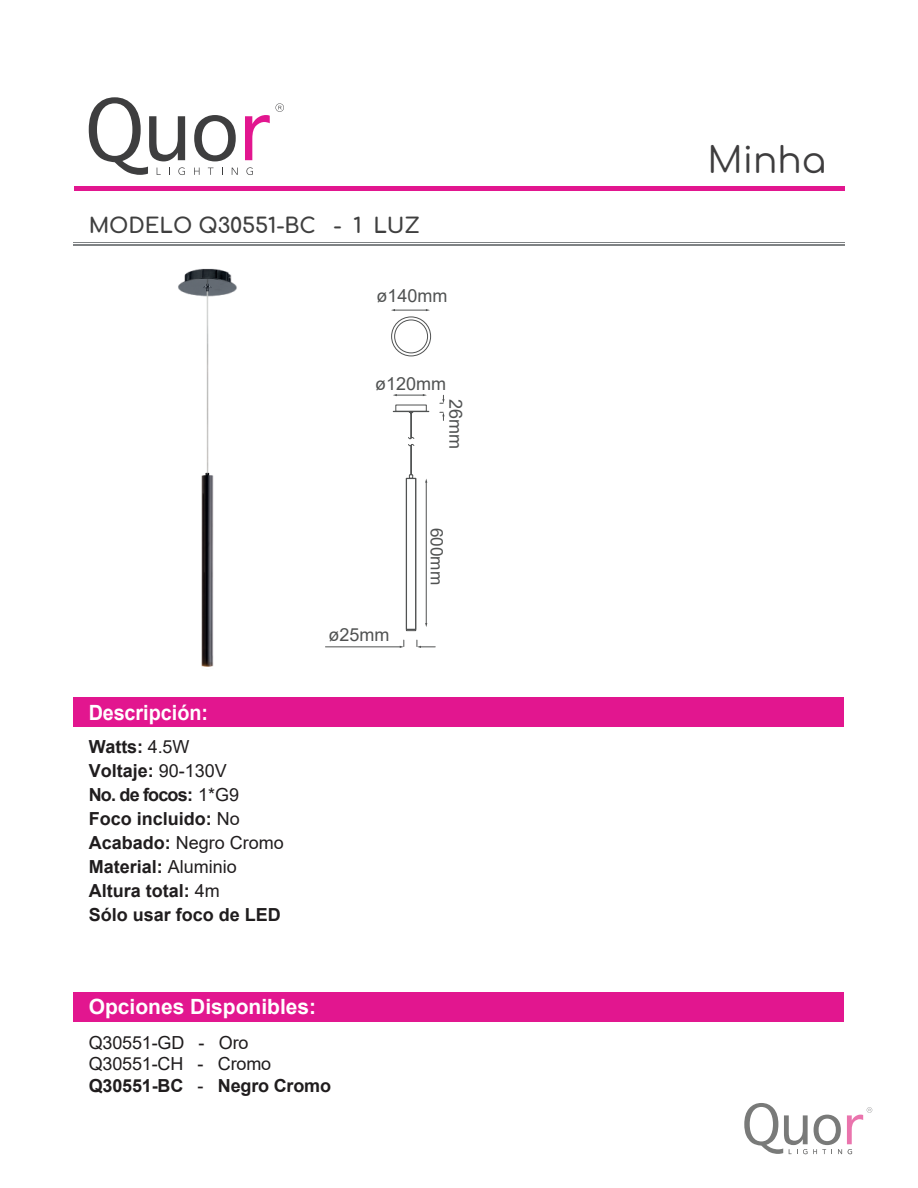
<style>
.page{position:relative;width:918px;height:1188px;background:#fff}
.page>*{position:absolute;margin:0;border:0;box-sizing:border-box;transform-origin:0 0}
.t1{font:36px "Comfortaa";color:#3e3d3e}
.t2{font:700 21px "Comfortaa";letter-spacing:-.01em;color:#3f3f3f}
.t3{font:700 21px "Arial";color:#fff}
.t4{font:700 21px "Arial";color:#fff;scale:.94 1}
.t5{font:700 18px/24px "Arial";color:#201d1e}
.t6{font:18px/21.6px "Arial";letter-spacing:-.01em;color:#201d1e}
.t7{font:18px "Arial";color:#505252}
.t8{font:17.1px "Arial";color:#505252}
.s1{font-weight:400}
.s2{font-weight:700}
</style>
<div class="page">
<img style="left:178px;top:268px;width:237px;height:399px">
<div style="left:74px;top:992px;width:770px;height:29px;background:#e2168f"></div>
<hr style="left:74px;top:187px;width:770px;height:4px;background:#e2168f">
<hr style="left:74px;top:245px;width:771px;height:1px;background:#808385">
<hr style="left:74px;top:242px;width:771px;height:1px;background:#808385">
<svg style="left:744px;top:1103px;width:128px;height:51px"></svg>
<div style="left:74px;top:697px;width:770px;height:30px;background:#e2168f"></div>
<svg style="left:245px;top:115px;width:25px;height:45px"></svg>
<svg style="left:194px;top:115px;width:42px;height:46px"></svg>
<svg style="left:89px;top:97px;width:96px;height:78px"></svg>
<svg style="left:194px;top:168px;width:6px;height:7px"></svg>
<svg style="left:208px;top:168px;width:6px;height:7px"></svg>
<svg style="left:232px;top:168px;width:6px;height:7px"></svg>
<svg style="left:246px;top:167px;width:7px;height:8px"></svg>
<svg style="left:276px;top:103px;width:8px;height:9px"></svg>
<div style="left:406px;top:478px;width:10px;height:152px;border:1px solid #505252"></div>
<svg style="left:409px;top:474px;width:5px;height:5px"></svg>
<hr style="left:411px;top:445px;width:1px;height:30px;background:#505252">
<hr style="left:410px;top:445px;width:1px;height:30px;background:#505252">
<div style="left:393px;top:411px;width:36px;height:1px;border:1px solid #505252"></div>
<div style="left:395px;top:405px;width:32px;height:7px;border:1px solid #505252"></div>
<svg style="left:406px;top:629px;width:10px;height:2px"></svg>
<svg style="left:407px;top:411px;width:8px;height:36px"></svg>
<div style="left:391px;top:317px;width:40px;height:39px;border:1px solid #505252;border-radius:50%"></div>
<div style="left:394px;top:320px;width:34px;height:33px;border:1px solid #505252;border-radius:50%"></div>
<hr style="left:325px;top:647px;width:76px;height:1px;background:#505252">
<svg style="left:400px;top:640px;width:4px;height:8px"></svg>
<svg style="left:417px;top:640px;width:18px;height:8px"></svg>
<hr style="left:426px;top:482px;width:1px;height:142px;background:#505252">
<svg style="left:393px;top:394px;width:34px;height:2px"></svg>
<hr style="left:394px;top:310px;width:33px;height:1px;background:#505252">
<svg style="left:440px;top:412px;width:5px;height:8px"></svg>
<svg style="left:440px;top:395px;width:5px;height:9px"></svg>
<p class="t2" style="left:89px;top:206px;width:333px">MODELO Q30551-BC - 1 LUZ</p>
<p class="t7" style="left:376px;top:283px;width:73px">ø140mm</p>
<p class="t7" style="left:375px;top:371px;width:73px">ø120mm</p>
<p class="t7" style="left:468px;top:399px;width:52px;rotate:90deg">26mm</p>
<p class="t4" style="left:89px;top:697px;width:129px">Descripción:</p>
<p class="t5" style="left:89px;top:735px;width:197px">Watts: <span class="s1">4.5W<br></span>Voltaje: <span class="s1">90-130V<br></span>No. de focos: <span class="s1">1*G9<br></span>Foco incluido: <span class="s1">No<br></span>Acabado: <span class="s1">Negro Cromo<br></span>Material: <span class="s1">Aluminio<br></span>Altura total: <span class="s1">4m<br></span>Sólo usar foco de LED</p>
<p class="t7" style="left:329px;top:622px;width:63px">ø25mm</p>
<p class="t3" style="left:89px;top:992px;width:229px">Opciones Disponibles:</p>
<p class="t6" style="left:89px;top:1032px;width:244px">Q30551-GD - Oro<br>Q30551-CH - Cromo<br><span class="s2">Q30551-BC</span> - <span class="s2">Negro Cromo</span></p>
<p class="t8" style="left:448px;top:528px;width:59px;rotate:90deg">600mm</p>
<h1 class="t1" style="left:707px;top:127px;width:120px">Minha</h1>
</div>
